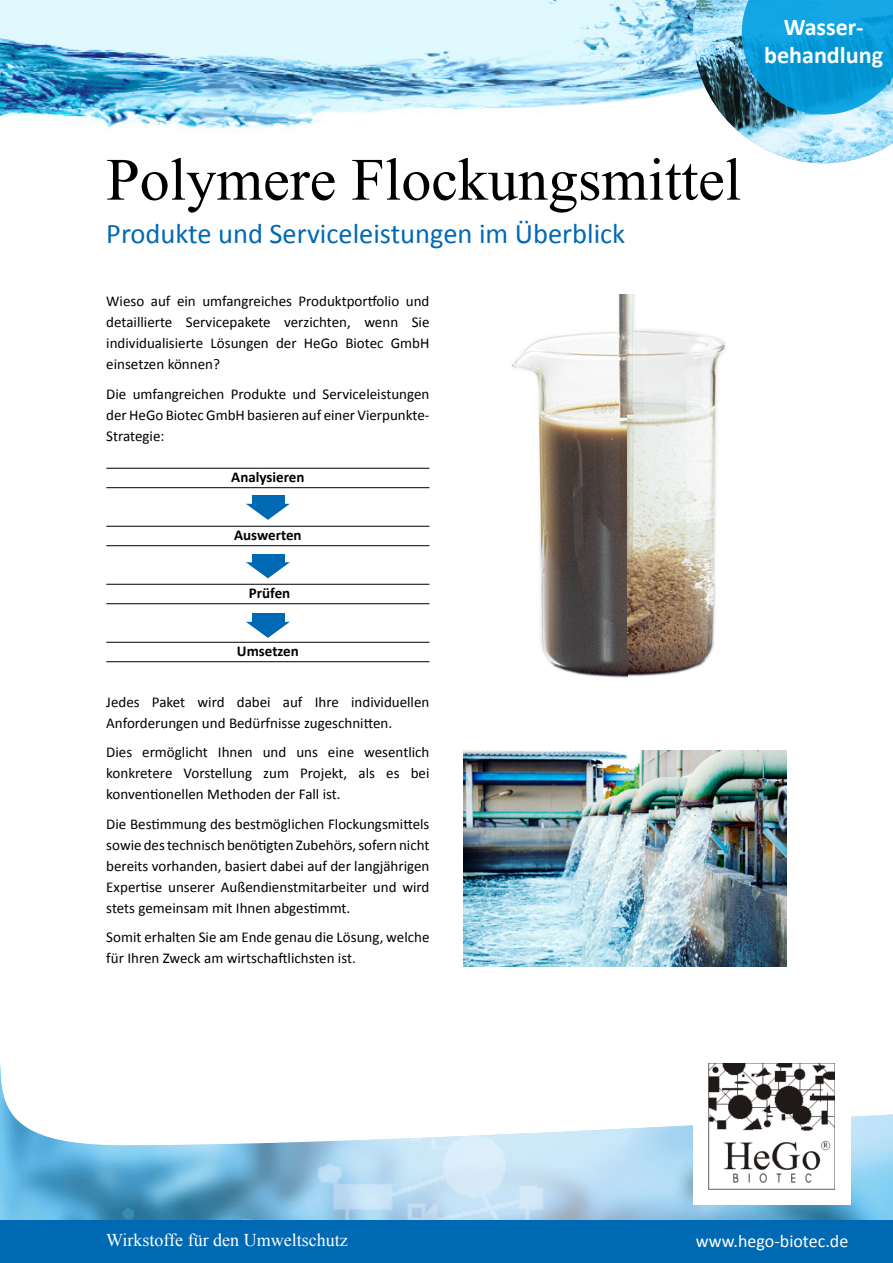
<style>
.page{position:relative;width:893px;height:1263px;background:#fff}
.page>*{position:absolute;margin:0;border:0;box-sizing:border-box;transform-origin:0 0}
.t1{font:60px "Times New Roman";color:#000}
.t2{font:28.5px "Calibri";color:#0069b4}
.t3{font:700 24.15px/29px "Calibri";color:#fff;text-align:center}
.t4{font:18px "Times New Roman";color:#fff}
.t5{font:18px "Calibri";color:#fff}
.t6{font:15px/21px "Calibri";color:#000;text-align:justify}
.t7{font:700 15px "Calibri";color:#000}
</style>
<div class="page">
<img style="left:0;top:0;width:693px;height:131px">
<img style="left:0;top:1063px;width:4px;height:33px">
<img style="left:0;top:1096px;width:893px;height:124px">
<div style="left:693px;top:1048px;width:157px;height:157px;background:#fff"></div>
<img style="left:709px;top:1063px;width:126px;height:126px">
<div style="left:0;top:1220px;width:893px;height:43px;background:#0069b4"></div>
<svg style="left:693px;top:0;width:200px;height:163px;background:#5fb4d7"></svg>
<img style="left:463px;top:750px;width:324px;height:216px">
<img style="left:512px;top:294px;width:214px;height:384px">
<hr style="left:106px;top:468px;width:323px;height:1px;background:#000">
<hr style="left:106px;top:487px;width:323px;height:1px;background:#000">
<hr style="left:106px;top:526px;width:323px;height:1px;background:#000">
<hr style="left:106px;top:545px;width:323px;height:1px;background:#000">
<hr style="left:106px;top:584px;width:323px;height:1px;background:#000">
<hr style="left:106px;top:603px;width:323px;height:1px;background:#000">
<hr style="left:106px;top:642px;width:323px;height:1px;background:#000">
<hr style="left:106px;top:661px;width:323px;height:1px;background:#000">
<div style="left:252px;top:495px;width:32px;height:11px;background:#0069b4"></div>
<svg style="left:246px;top:504px;width:44px;height:16px"></svg>
<div style="left:252px;top:554px;width:32px;height:10px;background:#0069b4"></div>
<svg style="left:246px;top:562px;width:44px;height:16px"></svg>
<div style="left:252px;top:613px;width:32px;height:11px;background:#0069b4"></div>
<svg style="left:246px;top:622px;width:44px;height:16px"></svg>
<h3 class="t3" style="left:764px;top:11px;width:120px">Wasser&shy;behandlung</h3>
<h1 class="t1" style="left:106px;top:139px;width:637px">Polymere Flockungsmittel</h1>
<h2 class="t2" style="left:106px;top:214px;width:520px">Produkte und Serviceleistungen im Überblick</h2>
<p class="t6" style="left:106px;top:291px;width:325px">Wieso auf ein umfangreiches Produktportfolio und detaillierte Servicepakete verzichten, wenn Sie individualisierte Lösungen der HeGo Biotec GmbH einsetzen können?</p>
<p class="t6" style="left:106px;top:383px;width:325px">Die umfangreichen Produkte und Serviceleistungen der HeGo Biotec GmbH basieren auf einer Vierpunkte-Strategie:</p>
<p class="t7" style="left:231px;top:467px;width:75px">Analysieren</p>
<p class="t7" style="left:234px;top:525px;width:69px">Auswerten</p>
<p class="t7" style="left:249px;top:583px;width:43px">Prüfen</p>
<p class="t7" style="left:237px;top:641px;width:63px">Umsetzen</p>
<p class="t6" style="left:106px;top:691px;width:325px">Jedes Paket wird dabei auf Ihre individuellen<br>Anforderungen und Bedürfnisse zugeschnitten.</p>
<p class="t6" style="left:106px;top:741px;width:325px">Dies ermöglicht Ihnen und uns eine wesentlich konkretere Vorstellung zum Projekt, als es bei konventionellen Methoden der Fall ist.</p>
<p class="t6" style="left:106px;top:813px;width:325px">Die Bestimmung des bestmöglichen Flockungsmittels sowie des technisch benötigten Zubehörs, sofern nicht bereits vorhanden, basiert dabei auf der langjährigen Expertise unserer Außendienstmitarbeiter und wird stets gemeinsam mit Ihnen abgestimmt.</p>
<p class="t6" style="left:106px;top:926px;width:325px">Somit erhalten Sie am Ende genau die Lösung, welche für Ihren Zweck am wirtschaftlichsten ist.</p>
<p class="t4" style="left:106px;top:1228px;width:243px">Wirkstoffe für den Umweltschutz</p>
<p class="t5" style="left:696px;top:1229px;width:154px">www.hego-biotec.de</p>
</div>
